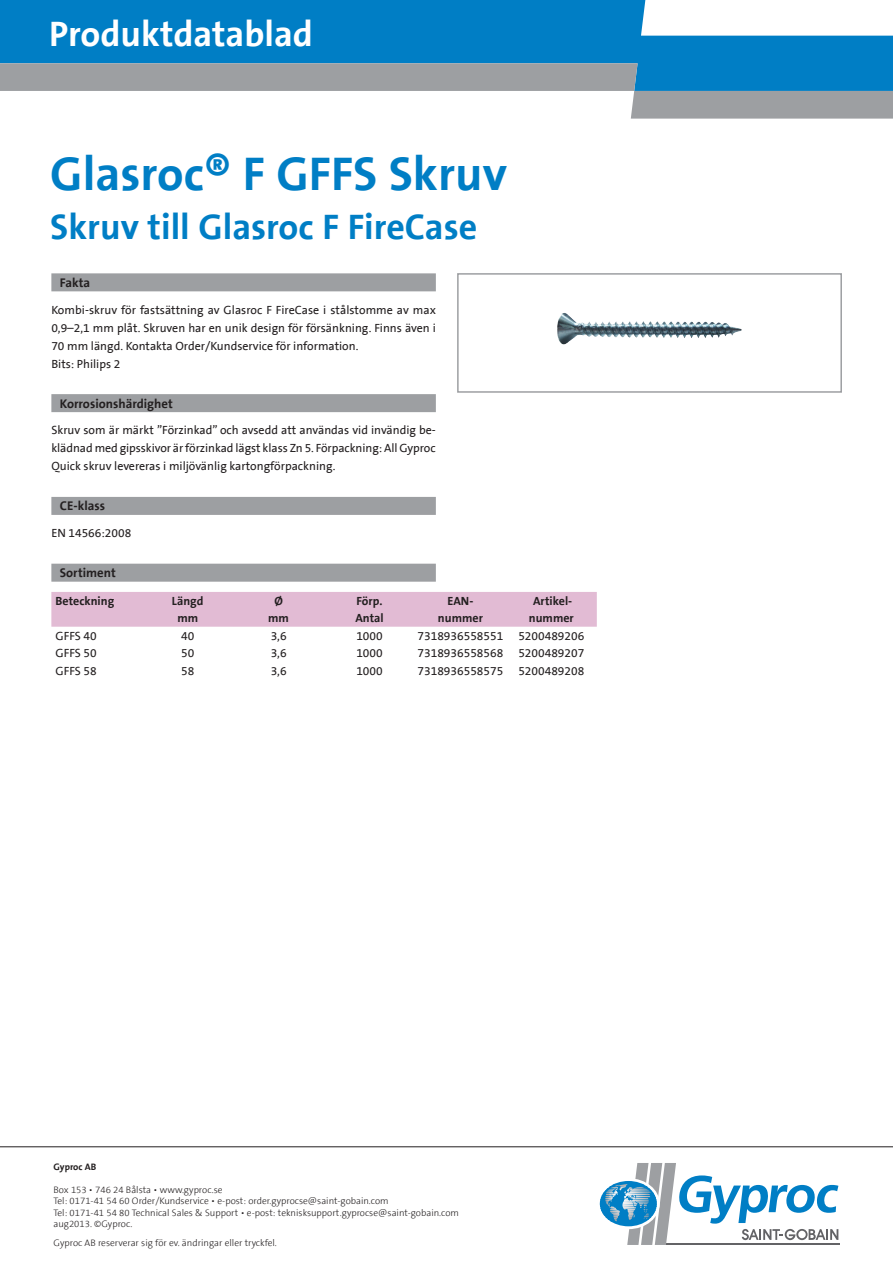
<style>
.page{position:relative;width:893px;height:1263px;background:#fff}
.page>*{position:absolute;margin:0;border:0;box-sizing:border-box;transform-origin:0 0}
.t1{font:700 48px "The Sans B7";color:#007ec5}
.t2{font:700 36px "The Sans B7";color:#007ec5}
.t3{font:700 36px "The Sans B7";color:#fff}
.Rubrik_2{font:700 12.75px "The Sans B7";color:#231f20}
.Brödtext{font:12px/18px "The Sans B5 Plain";color:#231f20;text-align:justify}
.Brödtext-2{font:700 12px "The Sans B7";color:#231f20}
.t4{font:300 9.45px "The Sans B3";color:#231f20}
.t5{font:700 9.45px "The Sans B7";color:#231f20}
</style>
<div class="page">
<img style="left:557px;top:313px;width:185px;height:32px">
<div style="left:457px;top:273px;width:385px;height:120px;border:2px solid #9d9fa2"></div>
<div style="left:51px;top:273px;width:385px;height:18px;background:#9d9fa2"></div>
<div style="left:51px;top:394px;width:385px;height:18px;background:#9d9fa2"></div>
<div style="left:51px;top:497px;width:385px;height:18px;background:#9d9fa2"></div>
<div style="left:51px;top:564px;width:385px;height:18px;background:#9d9fa2"></div>
<div style="left:51px;top:592px;width:546px;height:35px;background:#e2bbd4"></div>
<hr style="left:666px;top:1244px;width:173px;height:1px;background:#636366">
<svg style="left:600px;top:1163px;width:238px;height:82px"></svg>
<hr style="left:0;top:1146px;width:893px;height:1px;background:#231f20">
<svg style="left:0;top:0;width:893px;height:63px;fill:#007ec5"></svg>
<svg style="left:0;top:63px;width:893px;height:56px"></svg>
<p class="t3" style="left:49px;top:15px;width:265px">Produktdatablad</p>
<p class="t1" style="left:50px;top:148px;width:458px">Glasroc® F GFFS Skruv</p>
<p class="t2" style="left:50px;top:208px;width:428px">Skruv till Glasroc F FireCase</p>
<p class="Rubrik_2" style="left:60px;top:276px;width:32px">Fakta</p>
<p class="Brödtext" style="left:51px;top:301px;width:386px">Kombi-skruv för fastsättning av Glasroc F FireCase i stålstomme av max 0,9–2,1 mm plåt. Skruven har en unik design för försänkning. Finns även i 70 mm längd. Kontakta Order/Kundservice för information.</p>
<p class="Brödtext" style="left:51px;top:355px;width:71px">Bits: Philips 2</p>
<p class="Rubrik_2" style="left:60px;top:397px;width:115px">Korrosionshärdighet</p>
<p class="Brödtext" style="left:51px;top:422px;width:386px">Skruv som är märkt ”Förzinkad” och avsedd att användas vid invändig be&shy;klädnad med gipsskivor är förzinkad lägst klass Zn 5. Förpackning: All Gyproc Quick skruv levereras i miljövänlig kartongförpackning.</p>
<p class="Rubrik_2" style="left:60px;top:499px;width:47px">CE-klass</p>
<p class="Brödtext" style="left:51px;top:524px;width:81px">EN 14566:2008</p>
<p class="Rubrik_2" style="left:60px;top:566px;width:57px">Sortiment</p>
<p class="Brödtext-2" style="left:56px;top:595px;width:60px">Beteckning</p>
<p class="Brödtext-2" style="left:172px;top:595px;width:33px">Längd</p>
<p class="Brödtext-2" style="left:274px;top:595px;width:10px">Ø</p>
<p class="Brödtext-2" style="left:357px;top:595px;width:27px">Förp.</p>
<p class="Brödtext-2" style="left:448px;top:595px;width:27px">EAN-</p>
<p class="Brödtext-2" style="left:533px;top:595px;width:41px">Artikel-</p>
<p class="Brödtext-2" style="left:177px;top:612px;width:22px">mm</p>
<p class="Brödtext-2" style="left:268px;top:612px;width:22px">mm</p>
<p class="Brödtext-2" style="left:355px;top:612px;width:30px">Antal</p>
<p class="Brödtext-2" style="left:438px;top:612px;width:46px">nummer</p>
<p class="Brödtext-2" style="left:529px;top:612px;width:46px">nummer</p>
<p class="Brödtext" style="left:56px;top:627px;width:43px">GFFS 40</p>
<p class="Brödtext" style="left:181px;top:627px;width:15px">40</p>
<p class="Brödtext" style="left:271px;top:627px;width:17px">3,6</p>
<p class="Brödtext" style="left:356px;top:627px;width:28px">1000</p>
<p class="Brödtext" style="left:418px;top:627px;width:87px">7318936558551</p>
<p class="Brödtext" style="left:518px;top:627px;width:67px">5200489206</p>
<p class="Brödtext" style="left:56px;top:645px;width:43px">GFFS 50</p>
<p class="Brödtext" style="left:181px;top:645px;width:15px">50</p>
<p class="Brödtext" style="left:271px;top:645px;width:17px">3,6</p>
<p class="Brödtext" style="left:356px;top:645px;width:28px">1000</p>
<p class="Brödtext" style="left:418px;top:645px;width:87px">7318936558568</p>
<p class="Brödtext" style="left:518px;top:645px;width:67px">5200489207</p>
<p class="Brödtext" style="left:56px;top:662px;width:43px">GFFS 58</p>
<p class="Brödtext" style="left:181px;top:662px;width:15px">58</p>
<p class="Brödtext" style="left:271px;top:662px;width:17px">3,6</p>
<p class="Brödtext" style="left:356px;top:662px;width:28px">1000</p>
<p class="Brödtext" style="left:418px;top:662px;width:87px">7318936558575</p>
<p class="Brödtext" style="left:518px;top:662px;width:67px">5200489208</p>
<p class="t5" style="left:54px;top:1162px;width:44px">Gyproc AB</p>
<p class="t4" style="left:54px;top:1185px;width:171px">Box 153 • 746 24 Bålsta • www.gyproc.se</p>
<p class="t4" style="left:54px;top:1196px;width:337px">Tel: 0171-41 54 60 Order/Kundservice • e-post: order.gyprocse@saint-gobain.com</p>
<p class="t4" style="left:54px;top:1207px;width:407px">Tel: 0171-41 54 80 Technical Sales &amp; Support • e-post: teknisksupport.gyprocse@saint-gobain.com</p>
<p class="t4" style="left:54px;top:1219px;width:80px">aug2013. ©Gyproc.</p>
<p class="t4" style="left:54px;top:1238px;width:225px">Gyproc AB reserverar sig för ev. ändringar eller tryckfel.</p>
</div>
